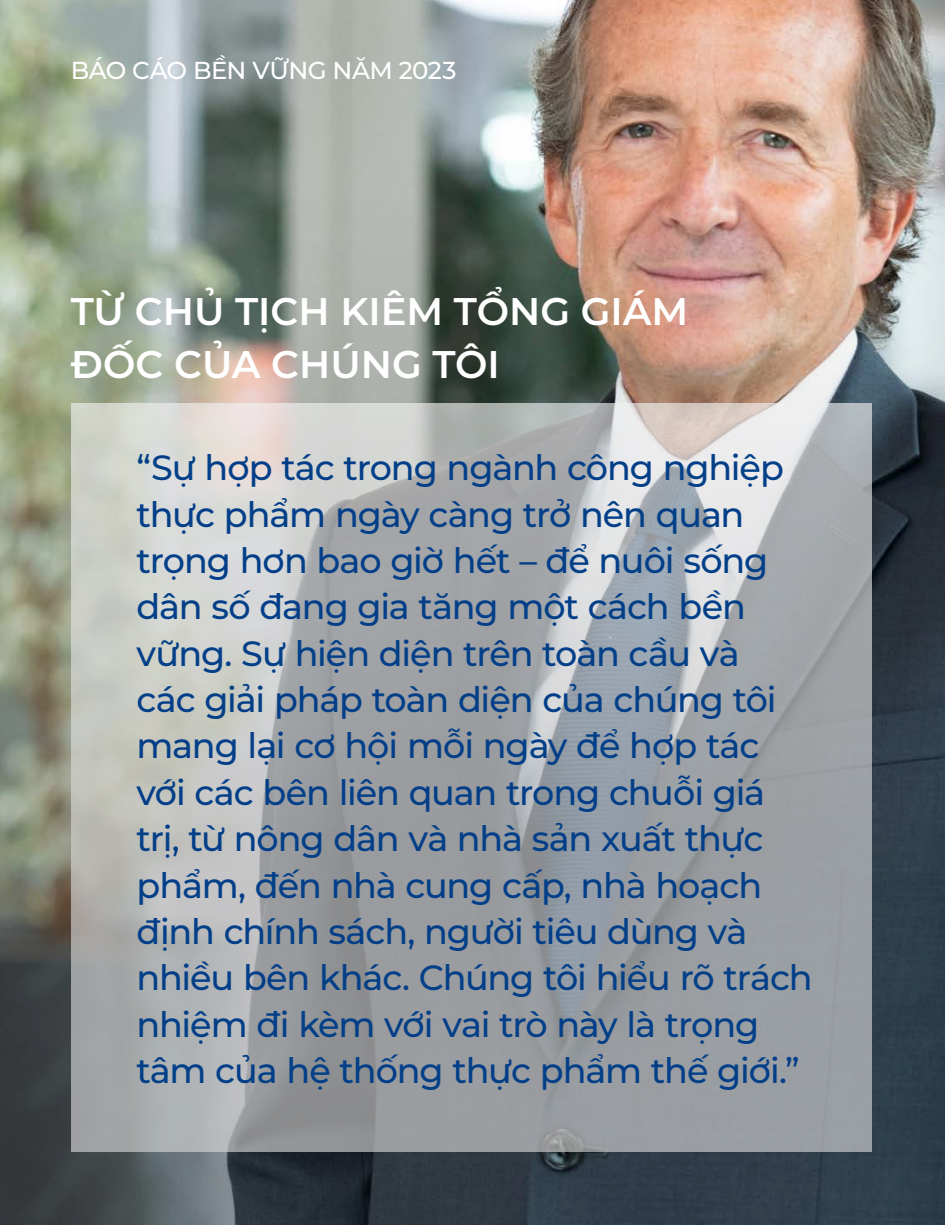
<style>
.page{position:relative;width:945px;height:1225px;background:#fff}
.page>*{position:absolute;margin:0;border:0;box-sizing:border-box;transform-origin:0 0}
.t1{font:600 38.5px/52.5px "Montserrat";color:#fff}
.t2{font:500 35px/46.4px "Montserrat";letter-spacing:-.03em;color:#023f88}
.t3{font:500 24.5px "Montserrat";letter-spacing:-.02em;color:#fff}
</style>
<div class="page">
<img style="left:0;top:0;width:945px;height:1225px">
<p class="t3" style="left:71px;top:53px;width:387px">BÁO CÁO BỀN VỮNG NĂM 2023</p>
<p class="t1" style="left:71px;top:284px;width:619px">TỪ CHỦ TỊCH KIÊM TỔNG GIÁM<br>ĐỐC CỦA CHÚNG TÔI</p>
<p class="t2" style="left:136px;top:443px;width:678px">“Sự hợp tác trong ngành công nghiệp thực phẩm ngày càng trở nên quan trọng hơn bao giờ hết – để nuôi sống dân số đang gia tăng một cách bền vững. Sự hiện diện trên toàn cầu và<br>các giải pháp toàn diện của chúng tôi mang lại cơ hội mỗi ngày để hợp tác với các bên liên quan trong chuỗi giá trị, từ nông dân và nhà sản xuất thực phẩm, đến nhà cung cấp, nhà hoạch định chính sách, người tiêu dùng và nhiều bên khác. Chúng tôi hiểu rõ trách nhiệm đi kèm với vai trò này là trọng tâm của hệ thống thực phẩm thế giới.”</p>
</div>
